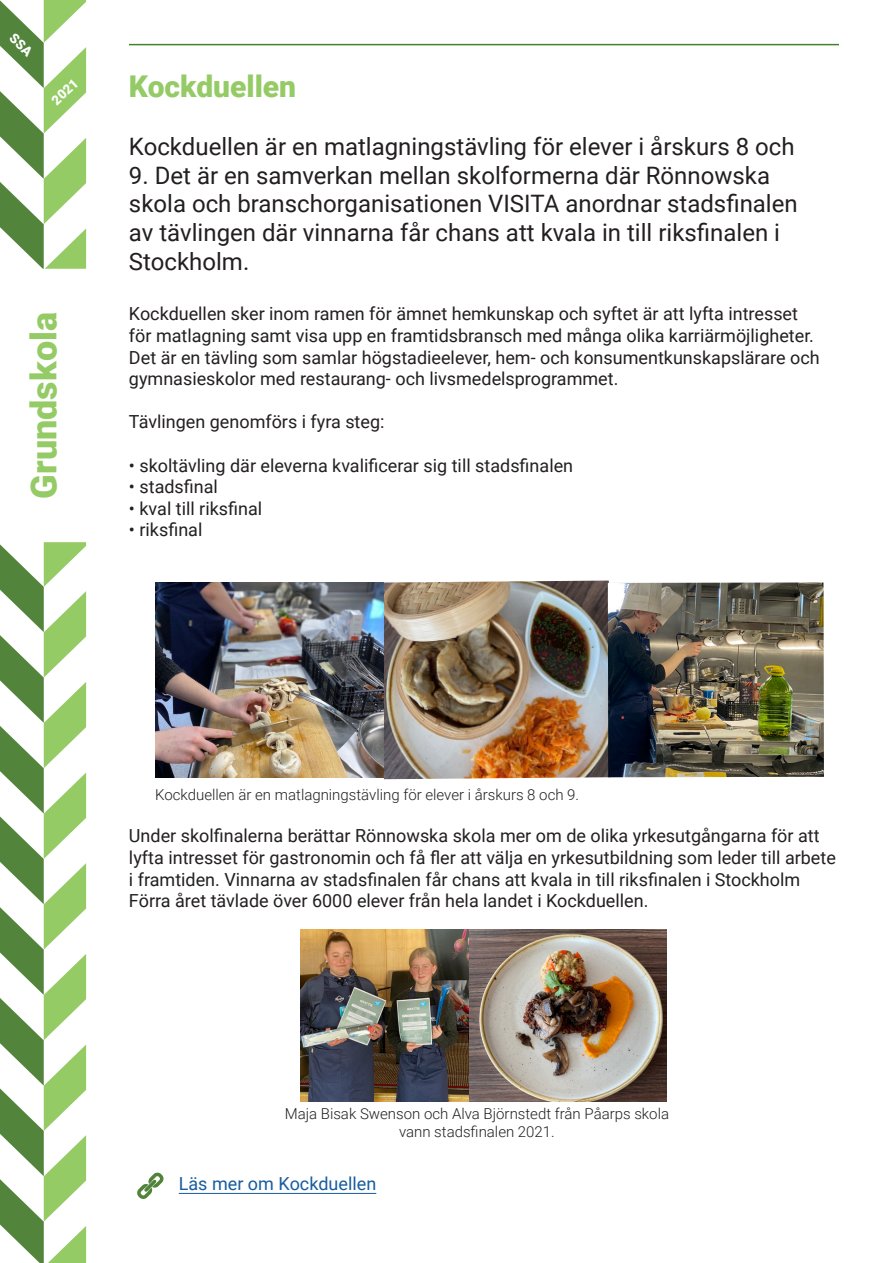
<style>
.page{position:relative;width:893px;height:1263px;background:#fff}
.page>*{position:absolute;margin:0;border:0;box-sizing:border-box;transform-origin:0 0}
.t1{font:900 36px "Roboto";color:#95cb66}
.Styckeformat_1{font:900 30px "Roboto";color:#95cb66}
.Styckeformat_1-2{font:24px/28.8px "Roboto";color:#231f20}
.Styckeformat_1-3{font:18px/21.6px "Roboto";color:#231f20}
.t2{font:18px "Roboto";color:#175d9e}
.t3{font:300 15px/18px "Roboto";color:#231f20;text-align:center}
.t4{font:900 13.35px "Roboto";color:#fff}
</style>
<div class="page">
<svg style="left:0;top:542px;width:86px;height:721px"></svg>
<hr style="left:129px;top:44px;width:710px;height:1px;background:#45802a">
<img style="left:382px;top:580px;width:228px;height:199px">
<img style="left:608px;top:582px;width:216px;height:195px">
<img style="left:155px;top:583px;width:228px;height:194px">
<svg style="left:137px;top:1172px;width:27px;height:27px"></svg>
<img style="left:300px;top:929px;width:169px;height:172px">
<img style="left:469px;top:929px;width:197px;height:172px">
<hr style="left:179px;top:1193px;width:197px;height:1px;background:#175d9e">
<svg style="left:0;top:0;width:86px;height:269px"></svg>
<p class="t4" style="left:47px;top:95px;width:32px;rotate:-43deg">2021</p>
<p class="t1" style="left:19px;top:499px;width:188px;rotate:-90deg">Grundskola</p>
<p class="Styckeformat_1" style="left:129px;top:65px;width:169px">Kockduellen</p>
<p class="Styckeformat_1-2" style="left:129px;top:131px;width:667px">Kockduellen är en matlagningstävling för elever i årskurs 8 och</p>
<p class="Styckeformat_1-2" style="left:129px;top:160px;width:670px">9. Det är en samverkan mellan skolformerna där Rönnowska skola och branschorganisationen VISITA anordnar stadsfinalen av tävlingen där vinnarna får chans att kvala in till riksfinalen i Stockholm.</p>
<p class="Styckeformat_1-3" style="left:129px;top:302px;width:692px">Kockduellen sker inom ramen för ämnet hemkunskap och syftet är att lyfta intresset för matlagning samt visa upp en framtidsbransch med många olika karriärmöjligheter.<br>Det är en tävling som samlar högstadieelever, hem- och konsumentkunskapslärare och gymnasieskolor med restaurang- och livsmedelsprogrammet.</p>
<p class="Styckeformat_1-3" style="left:129px;top:410px;width:257px">Tävlingen genomförs i fyra steg:</p>
<p class="Styckeformat_1-3" style="left:129px;top:454px;width:446px">• skoltävling där eleverna kvalificerar sig till stadsfinalen</p>
<p class="Styckeformat_1-3" style="left:129px;top:475px;width:91px">• stadsfinal</p>
<p class="Styckeformat_1-3" style="left:129px;top:497px;width:135px">• kval till riksfinal</p>
<p class="Styckeformat_1-3" style="left:129px;top:518px;width:75px">• riksfinal</p>
<p class="t3" style="left:155px;top:785px;width:425px">Kockduellen är en matlagningstävling för elever i årskurs 8 och 9.</p>
<p class="Styckeformat_1-3" style="left:129px;top:824px;width:708px">Under skolfinalerna berättar Rönnowska skola mer om de olika yrkesutgångarna för att lyfta intresset för gastronomin och få fler att välja en yrkesutbildning som leder till arbete i framtiden. Vinnarna av stadsfinalen får chans att kvala in till riksfinalen i Stockholm</p>
<p class="Styckeformat_1-3" style="left:129px;top:889px;width:521px">Förra året tävlade över 6000 elever från hela landet i Kockduellen.</p>
<p class="t3" style="left:285px;top:1104px;width:386px">Maja Bisak Swenson och Alva Björnstedt från Påarps skola vann stadsfinalen 2021.</p>
<p class="t2" style="left:179px;top:1171px;width:199px">Läs mer om Kockduellen</p>
</div>
